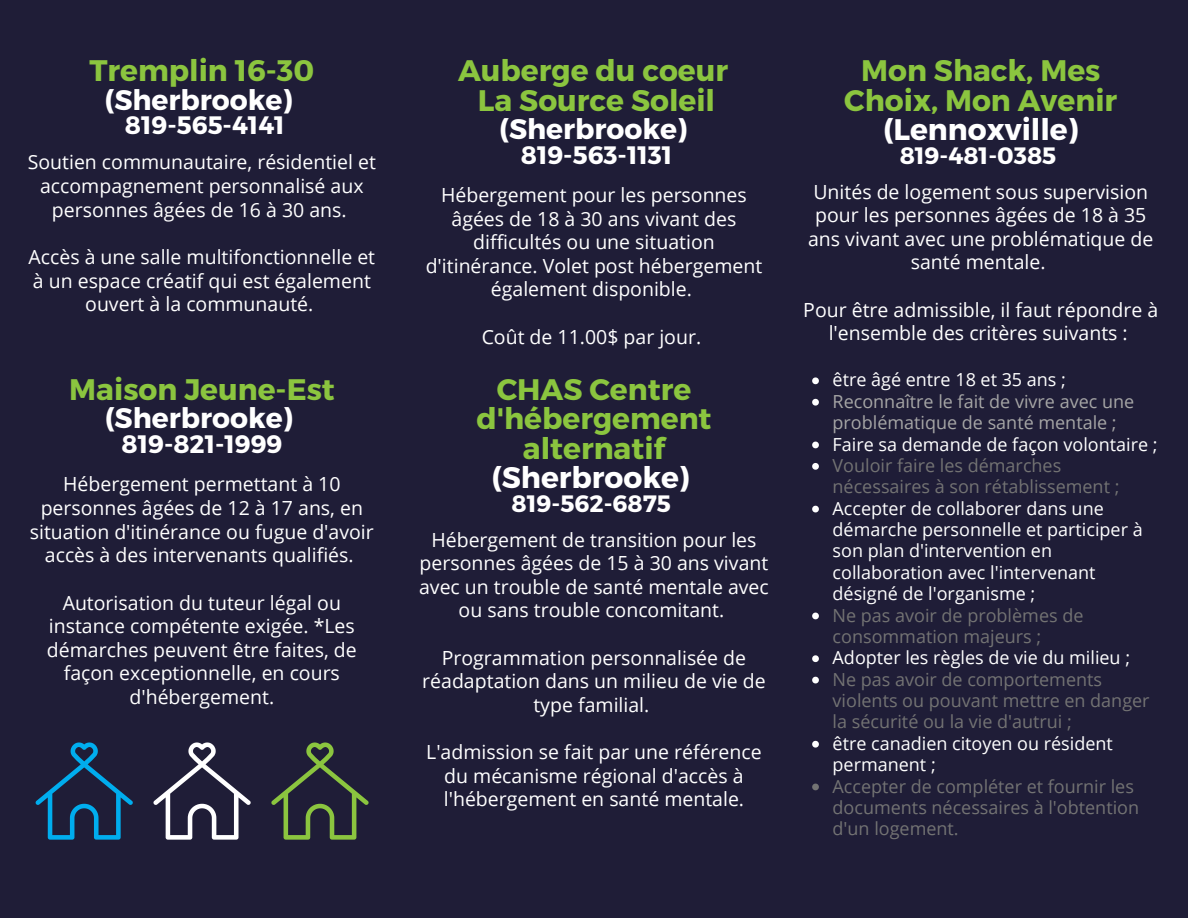
<style>
.page{position:relative;width:1188px;height:918px;background:#1f1d37}
.page>*{position:absolute;margin:0;border:0;box-sizing:border-box;transform-origin:0 0}
.t1{font:700 29.7px/29.2px "Montserrat";color:#8bc53f;text-align:center}
.t2{font:700 28.2px "Montserrat";color:#fff}
.t3{font:700 25.2px "Montserrat";color:#fff}
.t4{font:700 23.7px "Montserrat";color:#fff}
.t5{font:19.5px/23.7px "Open Sans";color:#fff;text-align:center}
.t6{font:18px/21.3px "Open Sans";color:#fff}
.t7{font:18px/21.3px "Open Sans";color:#737373}
.t8{font:18px/21.3px "Open Sans";color:#a6a6a6}
.s1{color:#fff}
</style>
<div class="page">
<svg style="left:36px;top:742px;width:97px;height:98px"></svg>
<svg style="left:153px;top:742px;width:98px;height:98px"></svg>
<svg style="left:271px;top:742px;width:98px;height:98px"></svg>
<svg style="left:812px;top:377px;width:7px;height:7px"></svg>
<svg style="left:812px;top:399px;width:7px;height:7px"></svg>
<svg style="left:812px;top:442px;width:7px;height:6px"></svg>
<svg style="left:812px;top:463px;width:7px;height:7px"></svg>
<svg style="left:812px;top:506px;width:7px;height:6px"></svg>
<svg style="left:812px;top:613px;width:7px;height:6px"></svg>
<svg style="left:812px;top:655px;width:7px;height:7px"></svg>
<svg style="left:812px;top:677px;width:7px;height:6px"></svg>
<svg style="left:812px;top:741px;width:7px;height:7px"></svg>
<svg style="left:812px;top:784px;width:7px;height:6px"></svg>
<p class="t1" style="left:89px;top:55px;width:226px">Tremplin 16-30</p>
<p class="t2" style="left:105px;top:81px;width:190px">(Sherbrooke)</p>
<p class="t3" style="left:125px;top:109px;width:161px">819-565-4141</p>
<h1 class="t5" style="left:28px;top:150px;width:350px">Soutien communautaire, résidentiel et accompagnement personnalisé aux personnes âgées de 16 à 30 ans.</h1>
<p class="t5" style="left:29px;top:245px;width:348px">Accès à une salle multifonctionnelle et à un espace créatif qui est également ouvert à la communauté.</p>
<p class="t1" style="left:69px;top:374px;width:267px">Maison Jeune-Est</p>
<p class="t2" style="left:105px;top:400px;width:190px">(Sherbrooke)</p>
<p class="t3" style="left:122px;top:428px;width:163px">819-821-1999</p>
<p class="t5" style="left:30px;top:472px;width:346px">Hébergement permettant à 10 personnes âgées de 12 à 17 ans, en situation d'itinérance ou fugue d'avoir accès à des intervenants qualifiés.</p>
<p class="t5" style="left:47px;top:590px;width:311px">Autorisation du tuteur légal ou instance compétente exigée. *Les démarches peuvent être faites, de façon exceptionnelle, en cours d'hébergement.</p>
<p class="t1" style="left:458px;top:55px;width:272px">Auberge du coeur<br>La Source Soleil</p>
<p class="t2" style="left:499px;top:110px;width:190px">(Sherbrooke)</p>
<p class="t3" style="left:521px;top:138px;width:153px">819-563-1131</p>
<h1 class="t5" style="left:426px;top:183px;width:338px">Hébergement pour les personnes âgées de 18 à 30 ans vivant des difficultés ou une situation d'itinérance. Volet post hébergement également disponible.</h1>
<p class="t5" style="left:482px;top:324px;width:221px">Coût de 11.00$ par jour.</p>
<h1 class="t1" style="left:476px;top:374px;width:237px">CHAS Centre d'hébergement alternatif <span class="s1">(Sherbrooke)</span></h1>
<h1 class="t4" style="left:512px;top:488px;width:161px">819-562-6875</h1>
<h1 class="t5" style="left:419px;top:527px;width:351px">Hébergement de transition pour les personnes âgées de 15 à 30 ans vivant avec un trouble de santé mentale avec ou sans trouble concomitant.</h1>
<p class="t5" style="left:422px;top:645px;width:345px">Programmation personnalisée de réadaptation dans un milieu de vie de type familial.</p>
<p class="t5" style="left:426px;top:740px;width:337px">L'admission se fait par une référence du mécanisme régional d'accès à l'hébergement en santé mentale.</p>
<p class="t1" style="left:844px;top:55px;width:275px">Mon Shack, Mes<br>Choix, Mon Avenir <span class="s1">(Lennoxville)</span></p>
<p class="t4" style="left:900px;top:140px;width:158px">819-481-0385</p>
<p class="t5" style="left:808px;top:179px;width:347px">Unités de logement sous supervision pour les personnes âgées de 18 à 35 ans vivant avec une problématique de santé mentale.</p>
<p class="t5" style="left:803px;top:297px;width:356px">Pour être admissible, il faut répondre à l'ensemble des critères suivants :</p>
<p class="t6" style="left:833px;top:369px;width:235px">être âgé entre 18 et 35 ans ;</p>
<h1 class="t8" style="left:833px;top:390px;width:303px">Reconnaître le fait de vivre avec une problématique de santé mentale ;</h1>
<p class="t6" style="left:833px;top:433px;width:326px">Faire sa demande de façon volontaire ;</p>
<p class="t7" style="left:833px;top:454px;width:288px">Vouloir faire les démarches nécessaires à son rétablissement ;</p>
<p class="t6" style="left:833px;top:497px;width:312px">Accepter de collaborer dans une démarche personnelle et participer à son plan d'intervention en collaboration avec l'intervenant désigné de l'organisme ;</p>
<p class="t7" style="left:833px;top:604px;width:252px">Ne pas avoir de problèmes de consommation majeurs ;</p>
<p class="t6" style="left:833px;top:647px;width:299px">Adopter les règles de vie du milieu ;</p>
<p class="t7" style="left:833px;top:668px;width:319px">Ne pas avoir de comportements violents ou pouvant mettre en danger la sécurité ou la vie d'autrui ;</p>
<p class="t6" style="left:833px;top:732px;width:282px">être canadien citoyen ou résident permanent ;</p>
<p class="t7" style="left:833px;top:775px;width:308px">Accepter de compléter et fournir les documents nécessaires à l'obtention d'un logement.</p>
</div>
